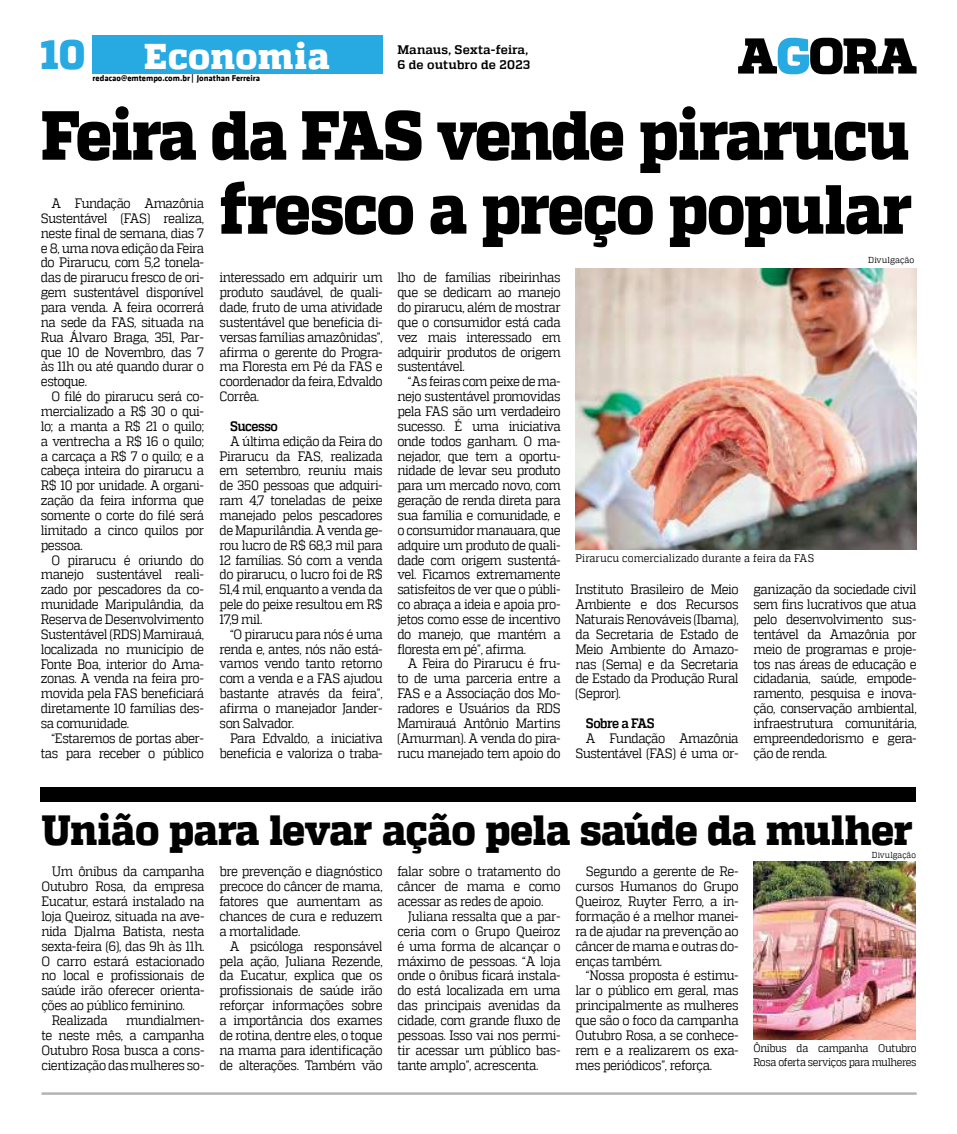
<style>
.page{position:relative;width:957px;height:1134px;background:#fff}
.page>*{position:absolute;margin:0;border:0;box-sizing:border-box;transform-origin:0 0}
.t1{font:800 69.38px "MW Quadon";letter-spacing:-.02em;color:#000;scale:.9 1}
.t2{font:800 42.12px "MW Quadon";letter-spacing:-.015em;color:#000;scale:.94 1}
.t3{font:800 40.88px "MW Quadon";color:#27a9e1}
.t4{font:800 35.75px "MW Quadon";letter-spacing:.015em;color:#fff}
.t5{font:13.62px/14.9px "MW Quadon";letter-spacing:-.035em;color:#000;text-align:justify;scale:.9 1}
.t6{font:700 13.62px "MW Quadon";letter-spacing:-.035em;color:#000;scale:.9 1}
.t7{font:700 12.38px "MW Quadon";letter-spacing:.01em;color:#000}
.t8{font:11.12px/13.4px "MW Quadon";letter-spacing:-.025em;color:#000;scale:.9 1}
.t9{font:11.12px "MW Quadon";letter-spacing:.01em;color:#000;scale:.9 1}
.t10{font:700 8.62px "MW Klavika Bd";color:#000}
.t11{font:8.62px "MW Quadon";letter-spacing:.01em;color:#000;scale:.9 1}
.t12{font:8.62px "MW Quadon";letter-spacing:.01em;color:#000;scale:.95 1}
.s1{font-size:31px}
</style>
<div class="page">
<hr style="left:42px;top:1092px;width:874px;height:3px;background:#b1b3b5">
<img style="left:575px;top:269px;width:341px;height:281px">
<div style="left:41px;top:787px;width:875px;height:15px;background:#000"></div>
<img style="left:753px;top:861px;width:163px;height:179px">
<svg style="left:738px;top:38px;width:178px;height:36px"></svg>
<div style="left:92px;top:35px;width:291px;height:39px;background:#27a9e1"></div>
<h3 class="t3" style="left:41px;top:31px;width:46px">10</h3>
<h3 class="t4" style="left:144px;top:36px;width:238px">Economia <span class="s1">s</span></h3>
<p class="t10" style="left:93px;top:72px;width:169px">redacao@emtempo.com.br | Jonathan Ferreira</p>
<p class="t7" style="left:397px;top:43px;width:132px">Manaus, Sexta-feira,</p>
<p class="t7" style="left:397px;top:58px;width:134px">6 de outubro de 2023</p>
<h1 class="t1" style="left:41px;top:95px;width:966px">Feira da FAS vende pirarucu</h1>
<p class="t5" style="left:41px;top:196px;width:183px;text-indent:10px">A Fundação Amazônia Sustentável (FAS) realiza, neste final de semana, dias 7 e 8, uma nova edição da Feira do Pirarucu, com 5,2 tonela&shy;das de pirarucu fresco de ori&shy;gem sustentável disponível para venda. A feira ocorrerá na sede da FAS, situada na Rua Álvaro Braga, 351, Par&shy;que 10 de Novembro, das 7 às 11h ou até quando durar o estoque.</p>
<p class="t5" style="left:41px;top:389px;width:183px;text-indent:10px">O filé do pirarucu será co&shy;mercializado a R$ 30 o qui&shy;lo; a manta a R$ 21 o quilo; a ventrecha a R$ 16 o quilo; a carcaça a R$ 7 o quilo; e a cabeça inteira do pirarucu a R$ 10 por unidade. A organi&shy;zação da feira informa que somente o corte do filé será limitado a cinco quilos por pessoa.</p>
<p class="t5" style="left:41px;top:552px;width:183px;text-indent:10px">O pirarucu é oriundo do manejo sustentável reali&shy;zado por pescadores da co&shy;munidade Maripulândia, da Reserva de Desenvolvimento Sustentável (RDS) Mamirauá, localizada no município de Fonte Boa, interior do Ama&shy;zonas. A venda na feira pro&shy;movida pela FAS beneficiará diretamente 10 famílias des&shy;sa comunidade.</p>
<p class="t5" style="left:41px;top:730px;width:183px;text-align:right">“Estaremos de portas aber&shy;tas para receber o público</p>
<h1 class="t1" style="left:219px;top:169px;width:771px">fresco a preço popular</h1>
<p class="t12" style="left:868px;top:255px;width:50px">Divulgação</p>
<p class="t5" style="left:219px;top:270px;width:183px">interessado em adquirir um produto saudável, de quali&shy;dade, fruto de uma atividade sustentável que beneficia di&shy;versas famílias amazônidas”, afirma o gerente do Progra&shy;ma Floresta em Pé da FAS e coordenador da feira, Edvaldo Corrêa.</p>
<p class="t6" style="left:230px;top:418px;width:55px">Sucesso</p>
<p class="t5" style="left:219px;top:433px;width:183px;text-indent:10px">A última edição da Feira do Pirarucu da FAS, realizada em setembro, reuniu mais de 350 pessoas que adquiri&shy;ram 4,7 toneladas de peixe manejado pelos pescadores de Mapurilândia. A venda ge&shy;rou lucro de R$ 68,3 mil para 12 famílias. Só com a venda do pirarucu, o lucro foi de R$ 51,4 mil, enquanto a venda da pele do peixe resultou em R$ 17,9 mil.</p>
<p class="t5" style="left:219px;top:626px;width:183px;text-indent:10px">“O pirarucu para nós é uma renda e, antes, nós não está&shy;vamos vendo tanto retorno com a venda e a FAS ajudou bastante através da feira”, afirma o manejador Jander&shy;son Salvador.</p>
<p class="t5" style="left:219px;top:730px;width:183px;text-align:right">Para Edvaldo, a iniciativa beneficia e valoriza o traba-</p>
<p class="t5" style="left:397px;top:270px;width:183px">lho de famílias ribeirinhas que se dedicam ao manejo do pirarucu, além de mostrar que o consumidor está cada vez mais interessado em adquirir produtos de origem sustentável.</p>
<p class="t5" style="left:397px;top:374px;width:183px;text-indent:10px">“As feiras com peixe de ma&shy;nejo sustentável promovidas pela FAS são um verdadeiro sucesso. É uma iniciativa onde todos ganham. O ma&shy;nejador, que tem a oportu&shy;nidade de levar seu produto para um mercado novo, com geração de renda direta para sua família e comunidade, e o consumidor manauara, que adquire um produto de quali&shy;dade com origem sustentá&shy;vel. Ficamos extremamente satisfeitos de ver que o públi&shy;co abraça a ideia e apoia pro&shy;jetos como esse de incentivo do manejo, que mantém a floresta em pé”, afirma.</p>
<p class="t5" style="left:397px;top:656px;width:183px;text-indent:10px">A Feira do Pirarucu é fru&shy;to de uma parceria entre a FAS e a Associação dos Mo&shy;radores e Usuários da RDS Mamirauá Antônio Martins (Amurman). A venda do pira&shy;rucu manejado tem apoio do</p>
<p class="t9" style="left:575px;top:551px;width:267px">Pirarucu comercializado durante a feira da FAS</p>
<p class="t5" style="left:575px;top:582px;width:183px">Instituto Brasileiro de Meio Ambiente e dos Recursos Naturais Renováveis (Ibama), da Secretaria de Estado de Meio Ambiente do Amazo&shy;nas (Sema) e da Secretaria de Estado da Produção Rural (Sepror).</p>
<p class="t6" style="left:586px;top:715px;width:78px">Sobre a FAS</p>
<p class="t5" style="left:575px;top:730px;width:183px;text-align:right">A Fundação Amazônia<br>Sustentável (FAS) é uma or-</p>
<p class="t5" style="left:753px;top:582px;width:183px">ganização da sociedade civil sem fins lucrativos que atua pelo desenvolvimento sus&shy;tentável da Amazônia por meio de programas e proje&shy;tos nas áreas de educação e cidadania, saúde, empode&shy;ramento, pesquisa e inova&shy;ção, conservação ambiental, infraestrutura comunitária, empreendedorismo e gera&shy;ção de renda.</p>
<h2 class="t2" style="left:42px;top:805px;width:928px">União para levar ação pela saúde da mulher</h2>
<p class="t11" style="left:872px;top:850px;width:51px">Divulgação</p>
<p class="t5" style="left:52px;top:864px;width:171px">Um ônibus da campanha</p>
<p class="t5" style="left:41px;top:879px;width:183px">Outubro Rosa, da empresa</p>
<p class="t5" style="left:41px;top:894px;width:183px">Eucatur, estará instalado na</p>
<p class="t5" style="left:41px;top:909px;width:183px">loja Queiroz, situada na ave-</p>
<p class="t5" style="left:41px;top:923px;width:183px">nida Djalma Batista, nesta</p>
<p class="t5" style="left:41px;top:938px;width:183px">sexta-feira (6), das 9h às 11h.</p>
<p class="t5" style="left:41px;top:953px;width:183px">O carro estará estacionado</p>
<p class="t5" style="left:41px;top:968px;width:183px">no local e profissionais de</p>
<p class="t5" style="left:41px;top:983px;width:183px">saúde irão oferecer orienta-</p>
<p class="t5" style="left:41px;top:998px;width:161px">ções ao público feminino.</p>
<p class="t5" style="left:52px;top:1013px;width:64px">Realizada</p>
<p class="t5" style="left:41px;top:1013px;width:183px;text-indent:85px">mundialmen&shy;te neste mês, a campanha Outubro Rosa busca a cons&shy;cientização das mulheres so-</p>
<p class="t5" style="left:219px;top:864px;width:183px">bre prevenção e diagnóstico precoce do câncer de mama, fatores que aumentam as chances de cura e reduzem a mortalidade.</p>
<p class="t5" style="left:219px;top:938px;width:183px;text-indent:10px">A psicóloga responsável pela ação, Juliana Rezende, da Eucatur, explica que os profissionais de saúde irão reforçar informações sobre a importância dos exames de rotina, dentre eles, o toque na mama para identificação de alterações. Também vão</p>
<p class="t5" style="left:397px;top:864px;width:183px">falar sobre o tratamento do câncer de mama e como acessar as redes de apoio.</p>
<p class="t5" style="left:397px;top:909px;width:183px;text-indent:10px">Juliana ressalta que a par&shy;ceria com o Grupo Queiroz é uma forma de alcançar o máximo de pessoas. “A loja onde o ônibus ficará instala&shy;do está localizada em uma das principais avenidas da cidade, com grande fluxo de pessoas. Isso vai nos permi&shy;tir acessar um público bas&shy;tante amplo”, acrescenta.</p>
<p class="t5" style="left:575px;top:864px;width:183px;text-indent:10px">Segundo a gerente de Re&shy;cursos Humanos do Grupo Queiroz, Ruyter Ferro, a in&shy;formação é a melhor manei&shy;ra de ajudar na prevenção ao câncer de mama e outras do&shy;enças também.</p>
<p class="t5" style="left:575px;top:968px;width:183px;text-indent:10px">“Nossa proposta é estimu&shy;lar o público em geral, mas principalmente as mulheres que são o foco da campanha Outubro Rosa, a se conhece&shy;rem e a realizarem os exa&shy;mes periódicos”, reforça.</p>
<p class="t8" style="left:753px;top:1042px;width:183px">Ônibus da campanha Outubro<br>Rosa oferta serviços para mulheres</p>
</div>
